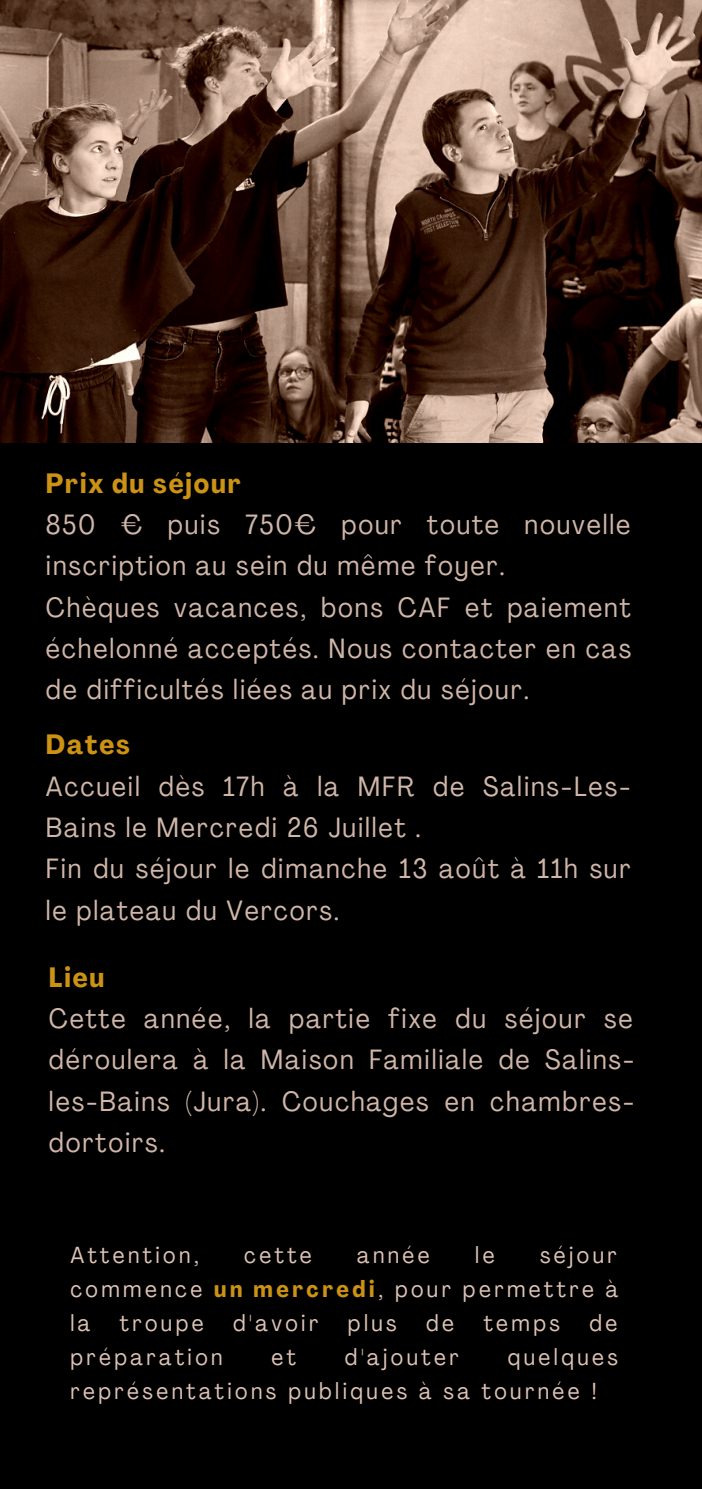
<style>
.page{position:relative;width:702px;height:1489px;background:#fff}
.page>*{position:absolute;margin:0;border:0;box-sizing:border-box;transform-origin:0 0}
.t1{font:condensed 27.5px/41.2px "Agrandir";letter-spacing:.065em;color:#d0b6a9}
.t2{font:700 condensed 27.5px "Agrandir";letter-spacing:.065em;color:#cb9214}
.t3{font:condensed 23px/33.8px "Agrandir";letter-spacing:.15em;color:#ddc3b6;text-align:justify}
.s1{font-weight:700;color:#cb9214}
</style>
<div class="page">
<div style="left:0;top:0;width:701px;height:1489px;background:#000"></div>
<img style="left:0;top:0;width:701px;height:442px">
<p class="t2" style="left:46px;top:472px;width:196px">Prix du séjour</p>
<p class="t1" style="left:46px;top:506px;width:586px">850 € puis 750€ pour toute nouvelle inscription au sein du même foyer.<br>Chèques vacances, bons CAF et paiement échelonné acceptés. Nous contacter en cas de difficultés liées au prix du séjour.</p>
<p class="t2" style="left:46px;top:734px;width:85px">Dates</p>
<p class="t1" style="left:46px;top:768px;width:586px">Accueil dès 17h à la MFR de Salins-Les-<br>Bains le Mercredi 26 Juillet .<br>Fin du séjour le dimanche 13 août à 11h sur le plateau du Vercors.</p>
<p class="t2" style="left:49px;top:966px;width:57px">Lieu</p>
<p class="t1" style="left:49px;top:1000px;width:586px;text-align:justify">Cette année, la partie fixe du séjour se déroulera à la Maison Familiale de Salins&shy;les-Bains (Jura). Couchages en chambres&shy;dortoirs.</p>
<p class="t3" style="left:70px;top:1241px;width:130px">Attention,</p>
<p class="t3" style="left:244px;top:1241px;width:69px">cette</p>
<p class="t3" style="left:357px;top:1241px;width:74px">année</p>
<p class="t3" style="left:475px;top:1241px;width:21px">le</p>
<p class="t3" style="left:70px;top:1241px;width:549px;text-indent:469px">séjour commence <span class="s1">un mercredi</span>, pour permettre à la</p>
<p class="t3" style="left:120px;top:1308px;width:85px">troupe</p>
<p class="t3" style="left:233px;top:1308px;width:87px">d'avoir</p>
<p class="t3" style="left:348px;top:1308px;width:50px">plus</p>
<p class="t3" style="left:426px;top:1308px;width:29px">de</p>
<p class="t3" style="left:483px;top:1308px;width:78px">temps</p>
<p class="t3" style="left:589px;top:1308px;width:29px">de</p>
<p class="t3" style="left:70px;top:1342px;width:154px">préparation</p>
<p class="t3" style="left:271px;top:1342px;width:26px">et</p>
<p class="t3" style="left:345px;top:1342px;width:115px">d'ajouter</p>
<p class="t3" style="left:70px;top:1342px;width:549px;text-indent:437px">quelques représentations publiques à sa tournée !</p>
</div>
